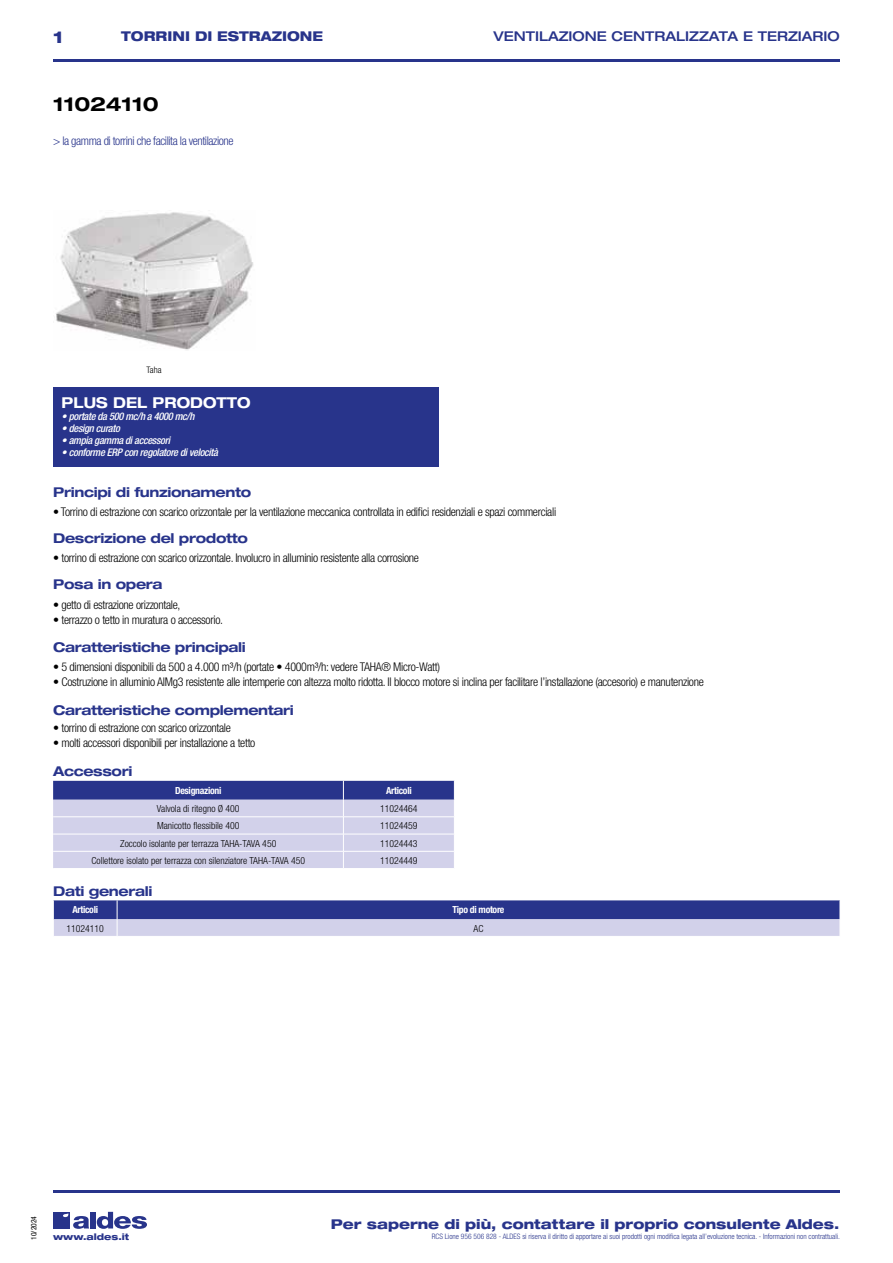
<style>
.page{position:relative;width:893px;height:1263px;background:#fff}
.page>*{position:absolute;margin:0;border:0;box-sizing:border-box;transform-origin:0 0}
.t1{font:700 expanded 19.5px "Helvetica Neue LT Std";letter-spacing:-.01em;color:#000}
.t2{font:800 expanded 16.5px "Helvetica Neue LT Std";color:#28348b}
.t3{font:700 expanded 15px "Helvetica Neue LT Std";color:#fff;scale:.95 1}
.t4{font:700 expanded 13.5px "Helvetica Neue LT Std";letter-spacing:-.025em;color:#28348b}
.t5{font:800 expanded 13.5px "Helvetica Neue LT Std";color:#28348b}
.t6{font:500 expanded 13.5px "Helvetica Neue LT Std";color:#28348b}
.t7{font:800 expanded 13.5px "Helvetica Neue LT Std";color:#28348b;scale:.95 1}
.t8{font:300 condensed 12px "Helvetica Neue LT Std";letter-spacing:-.025em;color:#000}
.t9{font:300 condensed 12px "Helvetica Neue LT Std";letter-spacing:-.035em;color:#28348b}
.t10{font:italic 500 condensed 10.5px "Helvetica Neue LT Std";letter-spacing:-.03em;color:#fff}
.t11{font:300 condensed 9.75px "Helvetica Neue";color:#000}
.t12{font:700 condensed 9.75px "Helvetica Neue LT Std";letter-spacing:-.03em;color:#fff}
.t13{font:800 expanded 9px "Helvetica Neue LT Std";color:#28348b}
.t14{font:300 condensed 9px "Helvetica Neue LT Std";color:#000}
.t15{font:300 condensed 7.5px "Helvetica Neue LT Std";color:#28348b}
.t16{font:condensed 7.5px "Helvetica Neue LT Std";color:#000}
</style>
<div class="page">
<div style="left:53px;top:1212px;width:17px;height:16px;background:#28348b"></div>
<div style="left:90px;top:1212px;width:6px;height:16px;background:#28348b"></div>
<svg style="left:97px;top:1212px;width:50px;height:17px"></svg>
<svg style="left:63px;top:1213px;width:26px;height:16px"></svg>
<hr style="left:53px;top:59px;width:787px;height:2px;background:#28348b">
<img style="left:56px;top:212px;width:198px;height:138px">
<div style="left:53px;top:387px;width:386px;height:80px;background:#28348b"></div>
<svg style="left:53px;top:781px;width:402px;height:87px;background:#afb1d6"></svg>
<hr style="left:53px;top:1190px;width:787px;height:2px;background:#28348b">
<svg style="left:53px;top:900px;width:787px;height:36px;background:#7a80b9"></svg>
<h2 class="t2" style="left:53px;top:26px;width:12px">1</h2>
<p class="t7" style="left:121px;top:28px;width:214px">TORRINI DI ESTRAZIONE</p>
<p class="t6" style="left:494px;top:28px;width:348px">VENTILAZIONE CENTRALIZZATA E TERZIARIO</p>
<h1 class="t1" style="left:53px;top:92px;width:107px">11024110</h1>
<p class="t9" style="left:53px;top:134px;width:182px">&gt; la gamma di torrini che facilita la ventilazione</p>
<p class="t14" style="left:147px;top:365px;width:16px">Taha</p>
<p class="t3" style="left:62px;top:393px;width:200px">PLUS DEL PRODOTTO</p>
<p class="t10" style="left:62px;top:410px;width:134px">• portate da 500 mc/h a 4000 mc/h</p>
<p class="t10" style="left:62px;top:422px;width:60px">• design curato</p>
<p class="t10" style="left:62px;top:434px;width:110px">• ampia gamma di accessori</p>
<p class="t10" style="left:62px;top:446px;width:158px">• conforme ERP con regolatore di velocità</p>
<p class="t4" style="left:53px;top:484px;width:200px">Principi di funzionamento</p>
<p class="t4" style="left:53px;top:530px;width:196px">Descrizione del prodotto</p>
<p class="t4" style="left:53px;top:576px;width:111px">Posa in opera</p>
<p class="t8" style="left:53px;top:505px;width:505px">• Torrino di estrazione con scarico orizzontale per la ventilazione meccanica controllata in edifici residenziali e spazi commerciali</p>
<p class="t8" style="left:53px;top:551px;width:367px">• torrino di estrazione con scarico orizzontale. Involucro in alluminio resistente alla corrosione</p>
<p class="t8" style="left:53px;top:597px;width:129px">• getto di estrazione orizzontale,</p>
<p class="t8" style="left:53px;top:612px;width:171px">• terrazzo o tetto in muratura o accessorio.</p>
<p class="t4" style="left:53px;top:639px;width:194px">Caratteristiche principali</p>
<p class="t8" style="left:53px;top:660px;width:388px">• 5 dimensioni disponibili da 500 a 4.000 m³/h (portate • 4000m³/h: vedere TAHA® Micro-Watt)</p>
<p class="t8" style="left:53px;top:675px;width:652px">• Costruzione in alluminio AlMg3 resistente alle intemperie con altezza molto ridotta. Il blocco motore si inclina per facilitare l’installazione (accesorio) e manutenzione</p>
<p class="t8" style="left:53px;top:721px;width:179px">• torrino di estrazione con scarico orizzontale</p>
<p class="t8" style="left:53px;top:736px;width:204px">• molti accessori disponibili per installazione a tetto</p>
<p class="t4" style="left:53px;top:763px;width:81px">Accessori</p>
<p class="t12" style="left:175px;top:784px;width:48px">Designazioni</p>
<p class="t12" style="left:386px;top:784px;width:27px">Articoli</p>
<p class="t11" style="left:157px;top:803px;width:84px">Valvola di ritegno Ø 400</p>
<p class="t11" style="left:380px;top:803px;width:39px">11024464</p>
<p class="t11" style="left:157px;top:820px;width:84px">Manicotto flessibile 400</p>
<p class="t11" style="left:380px;top:820px;width:39px">11024459</p>
<p class="t11" style="left:120px;top:837px;width:158px">Zoccolo isolante per terrazza TAHA-TAVA 450</p>
<p class="t11" style="left:380px;top:837px;width:39px">11024443</p>
<p class="t11" style="left:91px;top:855px;width:215px">Collettore isolato per terrazza con silenziatore TAHA-TAVA 450</p>
<p class="t11" style="left:380px;top:855px;width:39px">11024449</p>
<p class="t4" style="left:53px;top:882px;width:101px">Dati generali</p>
<p class="t12" style="left:72px;top:904px;width:27px">Articoli</p>
<p class="t12" style="left:453px;top:904px;width:53px">Tipo di motore</p>
<p class="t11" style="left:66px;top:923px;width:39px">11024110</p>
<p class="t11" style="left:474px;top:923px;width:11px">AC</p>
<p class="t4" style="left:53px;top:702px;width:242px">Caratteristiche complementari</p>
<p class="t16" style="left:29px;top:1240px;width:25px;rotate:-90deg">10/2024</p>
<p class="t5" style="left:331px;top:1215px;width:510px">Per saperne di più, contattare il proprio consulente Aldes.</p>
<p class="t13" style="left:53px;top:1231px;width:78px">www.aldes.it</p>
<p class="t15" style="left:432px;top:1232px;width:410px">RCS Lione 956 506 828 - ALDES si riserva il diritto di apportare ai suoi prodotti ogni modifica legata all’evoluzione tecnica. - Informazioni non contrattuali.</p>
</div>
